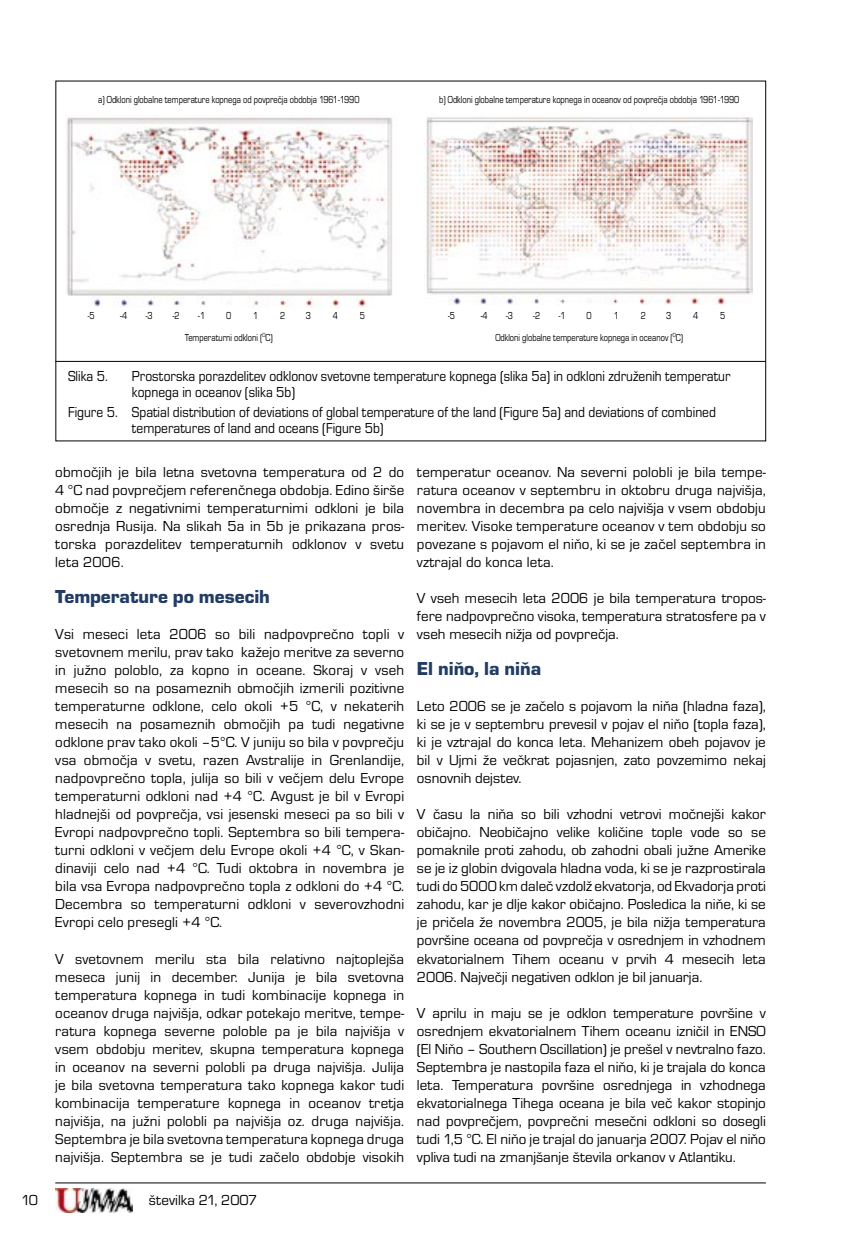
<style>
.page{position:relative;width:851px;height:1234px;background:#fff}
.page>*{position:absolute;margin:0;border:0;box-sizing:border-box;transform-origin:0 0}
.t1{font:19.5px "Eurostile TEE Blac";color:#223c64}
.t2{font:15px/18px "Eurostile TEE";color:#000;text-align:justify}
.t3{font:15px/15.8px "Eurostile TEE";color:#000;scale:.9 1}
.t4{font:10.5px "Eurostile TEE";color:#000;scale:.8 1}
</style>
<div class="page">
<hr style="left:55px;top:1182px;width:710px;height:1px;background:#000">
<img style="left:55px;top:1188px;width:77px;height:24px">
<hr style="left:55px;top:361px;width:710px;height:1px;background:#000">
<img style="left:424px;top:117px;width:328px;height:187px">
<img style="left:66px;top:117px;width:326px;height:191px">
<p class="t4" style="left:98px;top:94px;width:328px">a) Odkloni globalne temperature kopnega od povprečja obdobja 1961-1990</p>
<p class="t4" style="left:439px;top:94px;width:377px">b) Odkloni globalne temperature kopnega in oceanov od povprečja obdobja 1961-1990</p>
<p class="t4" style="left:88px;top:309px;width:10px">-5</p>
<p class="t4" style="left:120px;top:309px;width:10px">-4</p>
<p class="t4" style="left:146px;top:309px;width:10px">-3</p>
<p class="t4" style="left:173px;top:309px;width:10px">-2</p>
<p class="t4" style="left:198px;top:309px;width:10px">-1</p>
<p class="t4" style="left:226px;top:309px;width:8px">0</p>
<p class="t4" style="left:253px;top:309px;width:8px">1</p>
<p class="t4" style="left:280px;top:309px;width:8px">2</p>
<p class="t4" style="left:306px;top:309px;width:8px">3</p>
<p class="t4" style="left:333px;top:309px;width:8px">4</p>
<p class="t4" style="left:360px;top:309px;width:8px">5</p>
<p class="t4" style="left:448px;top:309px;width:10px">-5</p>
<p class="t4" style="left:480px;top:309px;width:10px">-4</p>
<p class="t4" style="left:506px;top:309px;width:10px">-3</p>
<p class="t4" style="left:533px;top:309px;width:10px">-2</p>
<p class="t4" style="left:558px;top:309px;width:10px">-1</p>
<p class="t4" style="left:586px;top:309px;width:8px">0</p>
<p class="t4" style="left:613px;top:309px;width:8px">1</p>
<p class="t4" style="left:640px;top:309px;width:8px">2</p>
<p class="t4" style="left:666px;top:309px;width:8px">3</p>
<p class="t4" style="left:693px;top:309px;width:8px">4</p>
<p class="t4" style="left:720px;top:309px;width:8px">5</p>
<p class="t4" style="left:185px;top:332px;width:111px">Temperaturni odkloni (<sup>O</sup>C)</p>
<p class="t4" style="left:495px;top:332px;width:236px">Odkloni globalne temperature kopnega in oceanov (<sup>O</sup>C)</p>
<p class="t3" style="left:68px;top:368px;width:46px">Slika 5.</p>
<p class="t3" style="left:132px;top:368px;width:666px">Prostorska porazdelitev odklonov svetovne temperature kopnega (slika 5a) in odkloni združenih temperatur kopnega in oceanov (slika 5b)</p>
<p class="t3" style="left:132px;top:404px;width:650px;text-indent:-64px">Figure 5. Spatial distribution of deviations of global temperature of the land (Figure 5a) and deviations of combined temperatures of land and oceans (Figure 5b)</p>
<p class="t2" style="left:55px;top:463px;width:350px">območjih je bila letna svetovna temperatura od 2 do 4 °C nad povprečjem referenčnega obdobja. Edino širše območje z negativnimi temperaturnimi odkloni je bila osrednja Rusija. Na slikah 5a in 5b je prikazana pros&shy;torska porazdelitev temperaturnih odklonov v svetu leta 2006.</p>
<h1 class="t1" style="left:55px;top:586px;width:216px">Temperature po mesecih</h1>
<p class="t2" style="left:55px;top:625px;width:350px">Vsi meseci leta 2006 so bili nadpovprečno topli v svetovnem merilu, prav tako kažejo meritve za severno in južno poloblo, za kopno in oceane. Skoraj v vseh mesecih so na posameznih območjih izmerili pozitivne temperaturne odklone, celo okoli +5 °C, v nekaterih mesecih na posameznih območjih pa tudi negativne odklone prav tako okoli –5°C. V juniju so bila v povprečju vsa območja v svetu, razen Avstralije in Grenlandije, nadpovprečno topla, julija so bili v večjem delu Evrope temperaturni odkloni nad +4 °C. Avgust je bil v Evropi hladnejši od povprečja, vsi jesenski meseci pa so bili v Evropi nadpovprečno topli. Septembra so bili tempera&shy;turni odkloni v večjem delu Evrope okoli +4 °C, v Skan&shy;dinaviji celo nad +4 °C. Tudi oktobra in novembra je bila vsa Evropa nadpovprečno topla z odkloni do +4 °C.<br>Decembra so temperaturni odkloni v severovzhodni Evropi celo presegli +4 °C.</p>
<p class="t2" style="left:55px;top:949px;width:350px">V svetovnem merilu sta bila relativno najtoplejša meseca junij in december. Junija je bila svetovna temperatura kopnega in tudi kombinacije kopnega in oceanov druga najvišja, odkar potekajo meritve, tempe&shy;ratura kopnega severne poloble pa je bila najvišja v vsem obdobju meritev, skupna temperatura kopnega in oceanov na severni polobli pa druga najvišja. Julija je bila svetovna temperatura tako kopnega kakor tudi kombinacija temperature kopnega in oceanov tretja najvišja, na južni polobli pa najvišja oz. druga najvišja.<br>Septembra je bila svetovna temperatura kopnega druga najvišja. Septembra se je tudi začelo obdobje visokih</p>
<p class="t2" style="left:21px;top:1190px;width:18px">10</p>
<p class="t2" style="left:149px;top:1190px;width:110px">številka 21, 2007</p>
<p class="t2" style="left:417px;top:463px;width:350px">temperatur oceanov. Na severni polobli je bila tempe&shy;ratura oceanov v septembru in oktobru druga najvišja, novembra in decembra pa celo najvišja v vsem obdobju meritev. Visoke temperature oceanov v tem obdobju so povezane s pojavom el niňo, ki se je začel septembra in vztrajal do konca leta.</p>
<p class="t2" style="left:417px;top:589px;width:350px">V vseh mesecih leta 2006 je bila temperatura tropos&shy;fere nadpovprečno visoka, temperatura stratosfere pa v vseh mesecih nižja od povprečja.</p>
<h1 class="t1" style="left:417px;top:658px;width:126px">El niňo, la niňa</h1>
<p class="t2" style="left:417px;top:697px;width:350px">Leto 2006 se je začelo s pojavom la niňa (hladna faza), ki se je v septembru prevesil v pojav el niňo (topla faza), ki je vztrajal do konca leta. Mehanizem obeh pojavov je bil v Ujmi že večkrat pojasnjen, zato povzemimo nekaj osnovnih dejstev.</p>
<p class="t2" style="left:417px;top:805px;width:350px">V času la niňa so bili vzhodni vetrovi močnejši kakor običajno. Neobičajno velike količine tople vode so se pomaknile proti zahodu, ob zahodni obali južne Amerike se je iz globin dvigovala hladna voda, ki se je razprostirala tudi do 5000 km daleč vzdolž ekvatorja, od Ekvadorja proti zahodu, kar je dlje kakor običajno. Posledica la niňe, ki se je pričela že novembra 2005, je bila nižja temperatura površine oceana od povprečja v osrednjem in vzhodnem ekvatorialnem Tihem oceanu v prvih 4 mesecih leta 2006. Največji negativen odklon je bil januarja.</p>
<p class="t2" style="left:417px;top:1003px;width:350px">V aprilu in maju se je odklon temperature površine v osrednjem ekvatorialnem Tihem oceanu izničil in ENSO (El Niňo – Southern Oscillation) je prešel v nevtralno fazo.<br>Septembra je nastopila faza el niňo, ki je trajala do konca leta. Temperatura površine osrednjega in vzhodnega ekvatorialnega Tihega oceana je bila več kakor stopinjo nad povprečjem, povprečni mesečni odkloni so dosegli tudi 1,5 °C. El niňo je trajal do januarja 2007. Pojav el niňo vpliva tudi na zmanjšanje števila orkanov v Atlantiku.</p>
</div>
